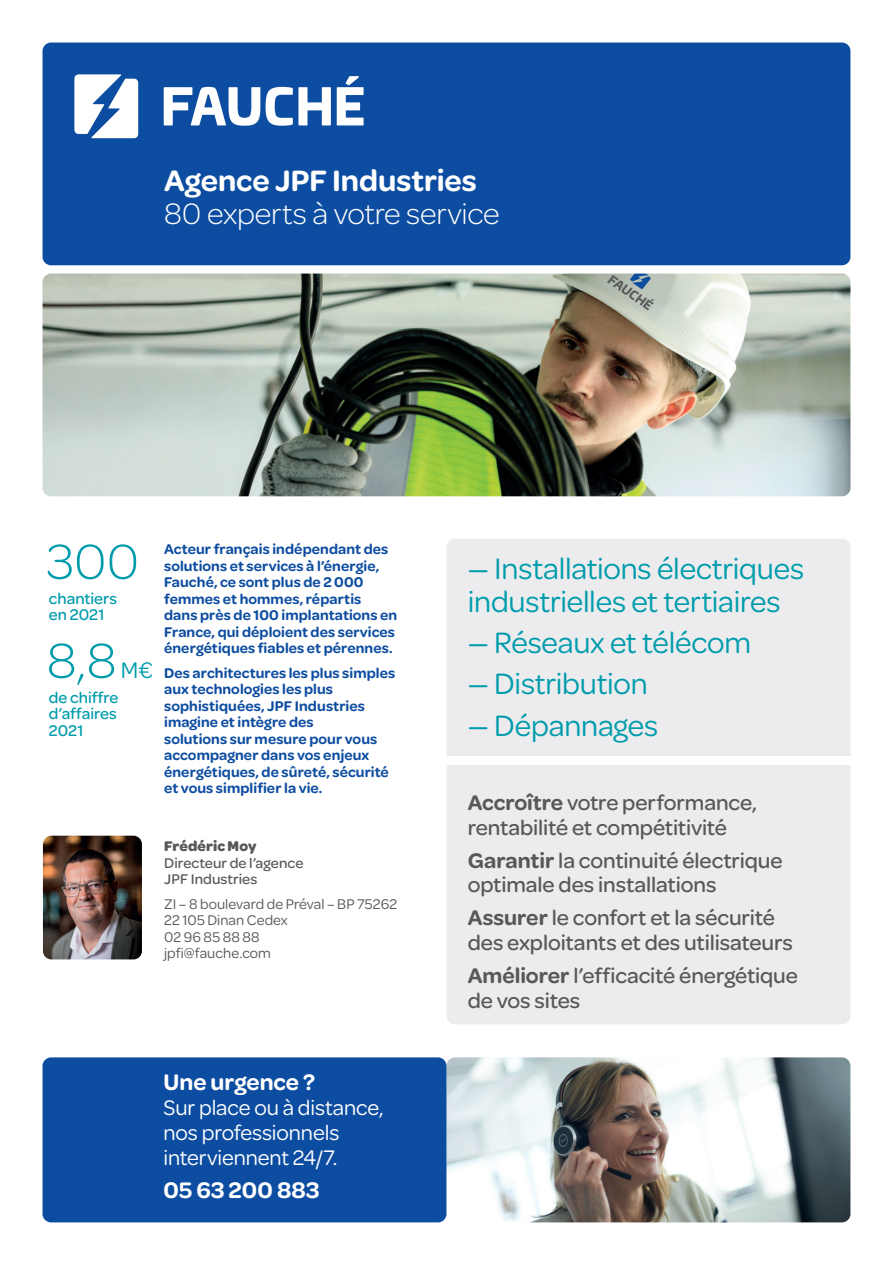
<style>
.page{position:relative;width:893px;height:1263px;background:#fff}
.page>*{position:absolute;margin:0;border:0;box-sizing:border-box;transform-origin:0 0}
.t1{font:300 52.5px "Omnes";color:#009cac}
.t2{font:31.5px/33px "Omnes";letter-spacing:-.005em;color:#009cac}
.t3{font:300 31.5px "Omnes";letter-spacing:-.01em;color:#fff}
.t4{font:600 31.5px "Omnes";color:#fff}
.t5{font:600 24px "Omnes";color:#fff}
.t6{font:500 22.5px/24.8px "Omnes";letter-spacing:-.005em;color:#57585a}
.t7{font:22.5px/24.8px "Omnes";letter-spacing:-.005em;color:#fff}
.t8{font:500 16.5px/16.5px "Omnes";color:#009cac}
.t9{font:600 15px/16.5px "Omnes";letter-spacing:.005em;color:#0d4da1}
.t10{font:15px/16.5px "Omnes";letter-spacing:.005em;color:#57585a}
.t11{font:500 15px/16.5px "Omnes";letter-spacing:.005em;color:#57585a}
.t12{font:700 15px "Omnes";letter-spacing:.005em;color:#57585a}
.s1{font-weight:400;font-size:24px}
.s2{font-weight:600}
</style>
<div class="page">
<img style="left:446px;top:1057px;width:404px;height:165px">
<img style="left:43px;top:274px;width:807px;height:222px">
<div style="left:43px;top:43px;width:807px;height:222px;background:#0d4da1;border-radius:9px"></div>
<svg style="left:74px;top:74px;width:64px;height:64px"></svg>
<svg style="left:164px;top:87px;width:96px;height:39px"></svg>
<svg style="left:266px;top:87px;width:65px;height:39px"></svg>
<svg style="left:337px;top:76px;width:27px;height:49px"></svg>
<div style="left:446px;top:539px;width:404px;height:485px;background:#ececee;border-radius:9px"></div>
<div style="left:446px;top:756px;width:447px;height:9px;background:#fff"></div>
<img style="left:43px;top:836px;width:99px;height:123px">
<div style="left:43px;top:1057px;width:403px;height:165px;background:#0d4da1;border-radius:9px"></div>
<h2 class="t4" style="left:164px;top:159px;width:314px">Agence JPF Industries</h2>
<h2 class="t3" style="left:164px;top:193px;width:337px">80 experts à votre service</h2>
<h1 class="t1" style="left:47px;top:527px;width:94px">300</h1>
<p class="t8" style="left:49px;top:589px;width:70px">chantiers en 2021</p>
<h1 class="t1" style="left:47px;top:626px;width:108px">8,8 <span class="s1">M€</span></h1>
<p class="t8" style="left:49px;top:688px;width:71px;text-align:justify">de chiffre d’affaires 2021</p>
<p class="t9" style="left:164px;top:540px;width:235px">Acteur français indépendant des solutions et services à l’énergie,<br>Fauché, ce sont plus de 2 000 femmes et hommes, répartis dans près de 100 implantations en<br>France, qui déploient des services énergétiques fiables et pérennes.</p>
<p class="t9" style="left:164px;top:664px;width:233px">Des architectures les plus simples aux technologies les plus sophistiquées, JPF Industries imagine et intègre des<br>solutions sur mesure pour vous accompagner dans vos enjeux énergétiques, de sûreté, sécurité et vous simplifier la vie.</p>
<p class="t12" style="left:164px;top:835px;width:94px">Frédéric Moy</p>
<p class="t11" style="left:164px;top:853px;width:141px">Directeur de l’agence<br>JPF Industries</p>
<p class="t10" style="left:164px;top:895px;width:234px">ZI – 8 boulevard de Préval – BP 75262<br>22 105 Dinan Cedex<br>02 96 85 88 88<br>jpfi@fauche.com</p>
<h3 class="t5" style="left:163px;top:1066px;width:153px">Une urgence ?</h3>
<h3 class="t7" style="left:163px;top:1094px;width:222px">Sur place ou à distance, nos professionnels interviennent 24/7.</h3>
<h3 class="t5" style="left:163px;top:1173px;width:158px">05 63 200 883</h3>
<h2 class="t2" style="left:468px;top:550px;width:338px">— Installations électriques industrielles et tertiaires</h2>
<h2 class="t2" style="left:468px;top:624px;width:285px">— Réseaux et télécom</h2>
<h2 class="t2" style="left:468px;top:666px;width:181px">— Distribution</h2>
<h2 class="t2" style="left:468px;top:707px;width:192px">— Dépannages</h2>
<h3 class="t6" style="left:468px;top:789px;width:291px"><span class="s2">Accroître</span> votre performance, rentabilité et compétitivité</h3>
<h3 class="t6" style="left:468px;top:846px;width:316px"><span class="s2">Garantir</span> la continuité électrique optimale des installations</h3>
<h3 class="t6" style="left:468px;top:904px;width:327px"><span class="s2">Assurer</span> le confort et la sécurité des exploitants et des utilisateurs</h3>
<h3 class="t6" style="left:468px;top:962px;width:332px"><span class="s2">Améliorer</span> l’efficacité énergétique de vos sites</h3>
</div>
